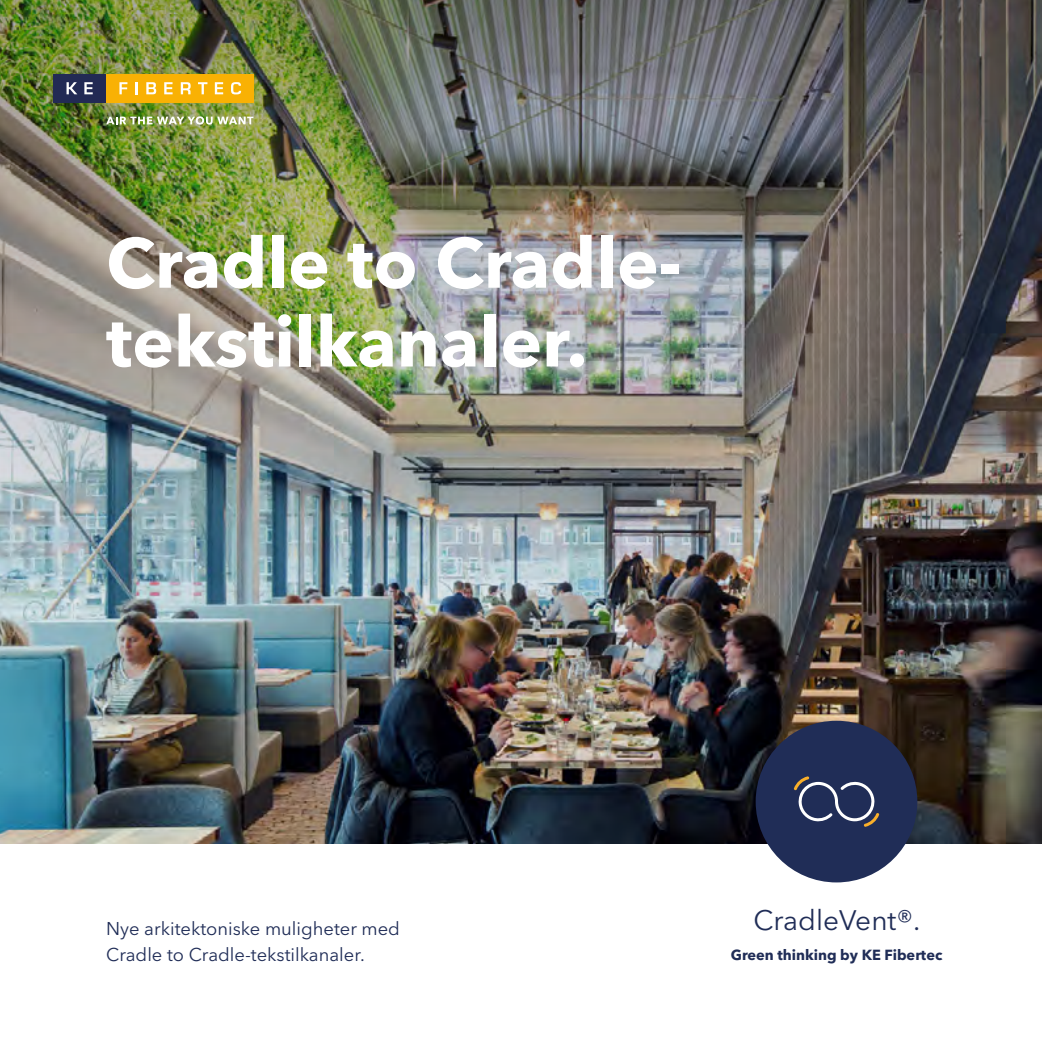
<style>
.page{position:relative;width:1042px;height:1042px;background:#fff}
.page>*{position:absolute;margin:0;border:0;box-sizing:border-box;transform-origin:0 0}
.t1{font:700 70px/78.8px "Avenir Next LT Pro";color:#fff}
.t2{font:28px "Avenir Next LT Pro";color:#202d57}
.t3{font:18.38px/26.2px "Avenir Next LT Pro";color:#202d57}
.t4{font:700 14.53px "Avenir Next LT Pro";color:#202d57}
</style>
<div class="page">
<img style="left:0;top:0;width:1042px;height:843px">
<div style="left:755px;top:721px;width:162px;height:161px;background:#202d57;border-radius:50%"></div>
<svg style="left:793px;top:776px;width:86px;height:51px"></svg>
<svg style="left:106px;top:116px;width:147px;height:9px"></svg>
<div style="left:53px;top:74px;width:53px;height:29px;background:#222a54"></div>
<svg style="left:67px;top:82px;width:10px;height:12px"></svg>
<svg style="left:84px;top:82px;width:9px;height:12px"></svg>
<div style="left:106px;top:74px;width:148px;height:29px;background:#f9b104"></div>
<svg style="left:119px;top:82px;width:8px;height:12px"></svg>
<svg style="left:135px;top:82px;width:3px;height:12px"></svg>
<svg style="left:146px;top:82px;width:10px;height:12px"></svg>
<svg style="left:164px;top:82px;width:9px;height:12px"></svg>
<svg style="left:181px;top:82px;width:10px;height:12px"></svg>
<svg style="left:198px;top:82px;width:9px;height:12px"></svg>
<svg style="left:215px;top:82px;width:8px;height:12px"></svg>
<svg style="left:231px;top:82px;width:10px;height:13px"></svg>
<h1 class="t1" style="left:106px;top:223px;width:577px">Cradle to Cradle&shy;tekstilkanaler.</h1>
<p class="t3" style="left:106px;top:915px;width:295px">Nye arkitektoniske muligheter med<br>Cradle to Cradle-tekstilkanaler.</p>
<h2 class="t2" style="left:753px;top:903px;width:169px">CradleVent®.</h2>
<p class="t4" style="left:731px;top:945px;width:213px">Green thinking by KE Fibertec</p>
</div>
